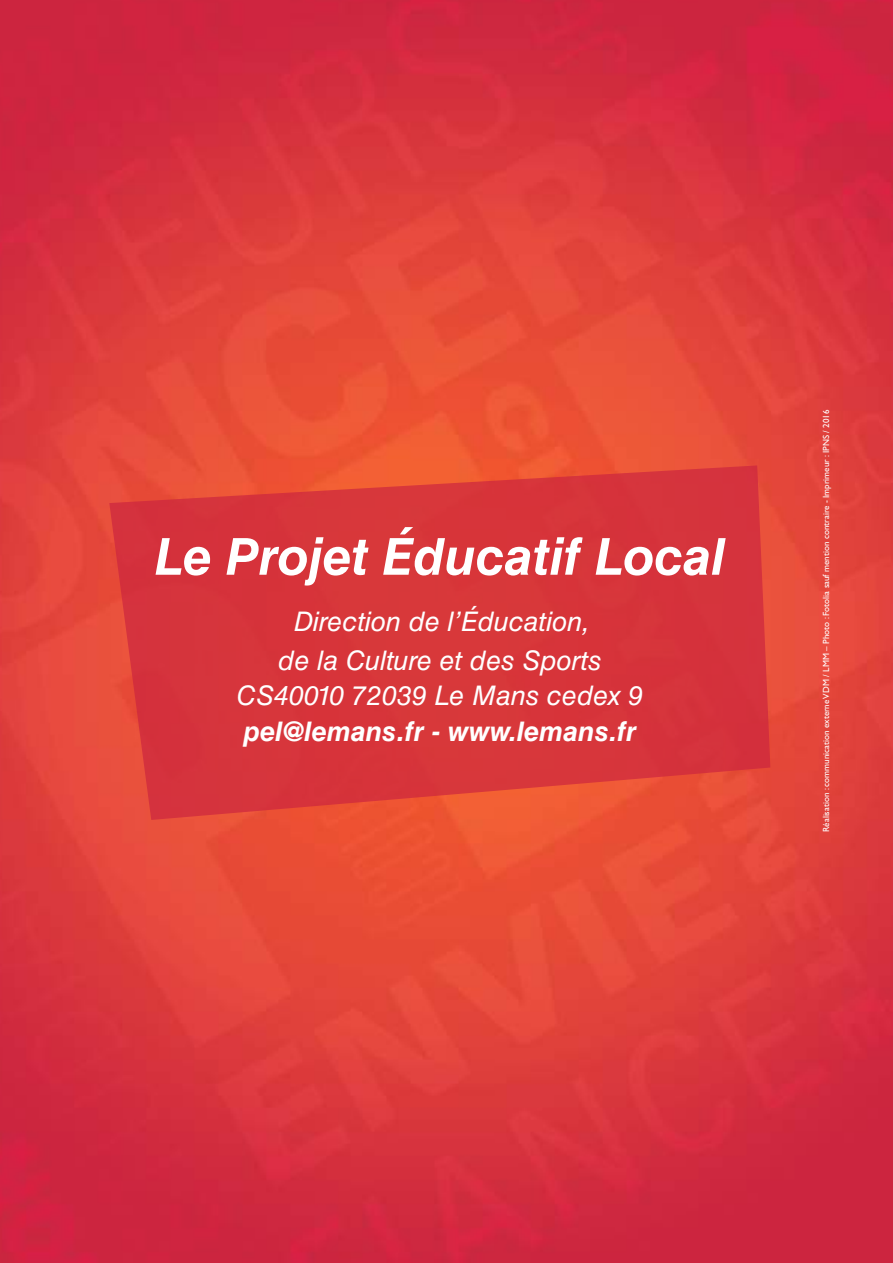
<style>
.page{position:relative;width:893px;height:1263px;background:#fff}
.page>*{position:absolute;margin:0;border:0;box-sizing:border-box;transform-origin:0 0}
.t1{font:italic 700 51px "Helvetica LT Std";color:#fff}
.t2{font:italic 27px/39px "Helvetica LT Std";color:#fff;text-align:center}
.t3{font:italic 700 27px "Helvetica LT Std";color:#fff}
.t4{font:9px "Gill Sans Std";color:#fff}
</style>
<div class="page">
<img style="left:0;top:0;width:893px;height:1263px">
<svg style="left:108px;top:465px;width:663px;height:356px"></svg>
<h1 class="t1" style="left:155px;top:526px;width:572px">Le Projet Éducatif Local</h1>
<h2 class="t2" style="left:278px;top:602px;width:325px">Direction de l’Éducation, de la Culture et des Sports</h2>
<h2 class="t2" style="left:237px;top:676px;width:408px">CS40010 72039 Le Mans cedex 9</h2>
<h2 class="t3" style="left:244px;top:715px;width:394px">pel@lemans.fr - www.lemans.fr</h2>
<p class="t4" style="left:821px;top:832px;width:424px;rotate:-90deg">Réalisation : communication externe VDM / LMM – Photo : Fotolia sauf mention contraire - Imprimeur : IPNS / 2016</p>
</div>
